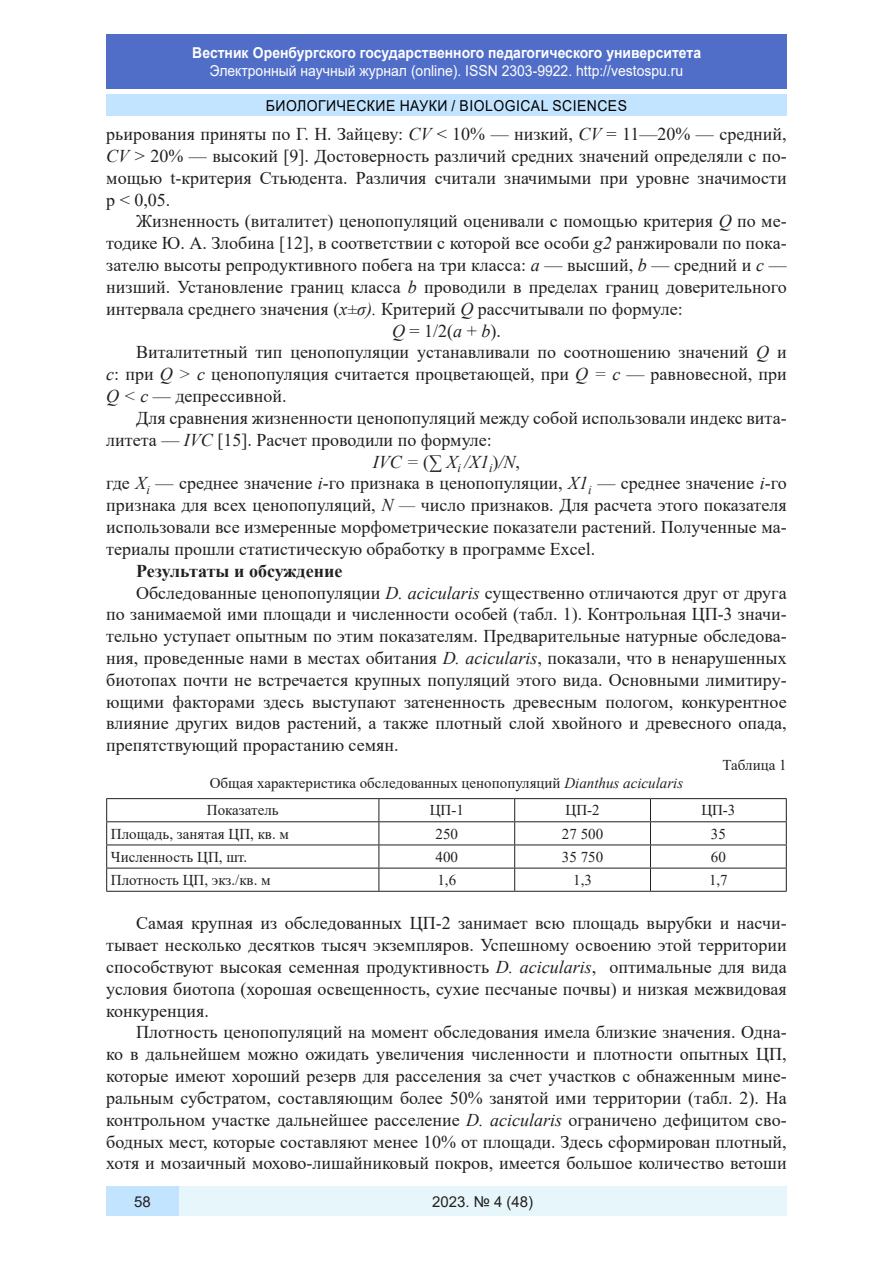
<style>
.page{position:relative;width:893px;height:1263px;background:#fff}
.page>*{position:absolute;margin:0;border:0;box-sizing:border-box;transform-origin:0 0}
.Стиль2{font:18px/21.9px "Times New Roman";color:#231f20;text-align:justify}
.Стиль2-2{font:700 18px "Times New Roman";color:#231f20}
.Стиль2-3{font:italic 18px "Times New Roman";color:#231f20}
.таблица{font:15px "Times New Roman";color:#231f20}
.t1{font:15px "Arial";color:#fff;scale:.93 1}
.t2{font:700 15px "Arial";color:#fff;scale:.93 1}
.t3{font:15px "Arial";letter-spacing:.035em;color:#000;scale:.93 1}
.t4{font:15px "Arial";color:#231f20}
.s1{font-style:italic}
.s2{font-style:normal}
</style>
<div class="page">
<div style="left:106px;top:34px;width:681px;height:55px;background:#506ec8"></div>
<div style="left:106px;top:95px;width:681px;height:21px;background:#c3e4ff"></div>
<div style="left:179px;top:1186px;width:608px;height:30px;background:#e6f6fb"></div>
<div style="left:106px;top:1186px;width:73px;height:30px;background:#c3e4ff"></div>
<hr style="left:106px;top:821px;width:273px;height:1px;background:#231f20">
<hr style="left:379px;top:821px;width:136px;height:1px;background:#231f20">
<hr style="left:515px;top:821px;width:135px;height:1px;background:#231f20">
<hr style="left:650px;top:821px;width:137px;height:1px;background:#231f20">
<hr style="left:106px;top:844px;width:273px;height:1px;background:#231f20">
<hr style="left:379px;top:844px;width:136px;height:1px;background:#231f20">
<hr style="left:515px;top:844px;width:135px;height:1px;background:#231f20">
<hr style="left:650px;top:844px;width:137px;height:1px;background:#231f20">
<hr style="left:106px;top:868px;width:273px;height:1px;background:#231f20">
<hr style="left:379px;top:868px;width:136px;height:1px;background:#231f20">
<hr style="left:515px;top:868px;width:135px;height:1px;background:#231f20">
<hr style="left:650px;top:868px;width:137px;height:1px;background:#231f20">
<svg style="left:379px;top:799px;width:1px;height:92px"></svg>
<svg style="left:514px;top:799px;width:1px;height:92px"></svg>
<svg style="left:650px;top:799px;width:1px;height:92px"></svg>
<hr style="left:106px;top:798px;width:273px;height:1px;background:#231f20">
<hr style="left:379px;top:798px;width:136px;height:1px;background:#231f20">
<hr style="left:515px;top:798px;width:135px;height:1px;background:#231f20">
<hr style="left:650px;top:798px;width:137px;height:1px;background:#231f20">
<svg style="left:106px;top:799px;width:1px;height:92px"></svg>
<svg style="left:786px;top:799px;width:1px;height:92px"></svg>
<hr style="left:106px;top:891px;width:273px;height:1px;background:#231f20">
<hr style="left:379px;top:891px;width:136px;height:1px;background:#231f20">
<hr style="left:515px;top:891px;width:135px;height:1px;background:#231f20">
<hr style="left:650px;top:891px;width:137px;height:1px;background:#231f20">
<p class="t2" style="left:192px;top:42px;width:549px">Вестник Оренбургского государственного педагогического университета</p>
<p class="t1" style="left:210px;top:60px;width:511px">Электронный научный журнал (online). ISSN 2303-9922. http://vestospu.ru</p>
<p class="t3" style="left:266px;top:95px;width:390px">БИОЛОГИЧЕСКИЕ НАУКИ / BIOLOGICAL SCIENCES</p>
<p class="Стиль2" style="left:106px;top:123px;width:682px">рьирования приняты по Г. Н. Зайцеву: <span class="s1">CV</span> &lt; 10% — низкий, <span class="s1">CV</span> = 11—20% — средний, <span class="s1">CV</span> &gt; 20% — высокий [9]. Достоверность различий средних значений определяли с по&shy;мощью t-критерия Стьюдента. Различия считали значимыми при уровне значимости p &lt; 0,05.</p>
<p class="Стиль2" style="left:106px;top:210px;width:682px;text-indent:30px">Жизненность (виталитет) ценопопуляций оценивали с помощью критерия <span class="s1">Q</span> по ме&shy;тодике Ю. А. Злобина [12], в соответствии с которой все особи <span class="s1">g2</span> ранжировали по пока&shy;зателю высоты репродуктивного побега на три класса: <span class="s1">а</span> — высший, <span class="s1">b</span> — средний и <span class="s1">с</span> — низший. Установление границ класса <span class="s1">b</span> проводили в пределах границ доверительного интервала среднего значения (<span class="s1">х±σ).</span> Критерий <span class="s1">Q</span> рассчитывали по формуле:</p>
<p class="Стиль2" style="left:392px;top:319px;width:110px"><span class="s1">Q</span> = 1/2(<span class="s1">a</span> + <span class="s1">b</span>).</p>
<p class="Стиль2" style="left:106px;top:341px;width:682px;text-indent:30px">Виталитетный тип ценопопуляции устанавливали по соотношению значений <span class="s1">Q</span> и <span class="s1">с</span>: при <span class="s1">Q &gt; с</span> ценопопуляция считается процветающей, при <span class="s1">Q = c</span> — равновесной, при <span class="s1">Q &lt; c</span> — депрессивной.</p>
<p class="Стиль2" style="left:106px;top:406px;width:682px;text-indent:30px">Для сравнения жизненности ценопопуляций между собой использовали индекс вита&shy;литета — <span class="s1">IVC</span> [15]. Расчет проводили по формуле:</p>
<p class="Стиль2-3" style="left:373px;top:449px;width:149px">IVC = <span class="s2">(</span>∑ X<sub>i</sub> /X1<sub>i</sub><span class="s2">)</span>/N<span class="s2">,</span></p>
<p class="Стиль2" style="left:106px;top:472px;width:682px">где <span class="s1">X</span><sub>i</sub> — среднее значение <span class="s1">i-</span>го признака в ценопопуляции, <span class="s1">X1</span><sub>i</sub> — среднее значение <span class="s1">i</span>-го признака для всех ценопопуляций, <span class="s1">N —</span> число признаков. Для расчета этого показателя использовали все измеренные морфометрические показатели растений. Полученные ма&shy;териалы прошли статистическую обработку в программе Excel.</p>
<p class="Стиль2-2" style="left:136px;top:558px;width:208px">Результаты и обсуждение</p>
<p class="Стиль2" style="left:106px;top:581px;width:682px;text-indent:30px">Обследованные ценопопуляции <span class="s1">D. acicularis</span> существенно отличаются друг от друга по занимаемой ими площади и численности особей (табл. 1). Контрольная ЦП-3 значи&shy;тельно уступает опытным по этим показателям. Предварительные натурные обследова&shy;ния, проведенные нами в местах обитания <span class="s1">D. acicularis</span>, показали, что в ненарушенных биотопах почти не встречается крупных популяций этого вида. Основными лимитиру&shy;ющими факторами здесь выступают затененность древесным пологом, конкурентное влияние других видов растений, а также плотный слой хвойного и древесного опада, препятствующий прорастанию семян.</p>
<p class="таблица" style="left:722px;top:754px;width:66px">Таблица 1</p>
<p class="таблица" style="left:210px;top:772px;width:475px">Общая характеристика обследованных ценопопуляций <span class="s1">Dianthus аcicularis</span></p>
<p class="таблица" style="left:207px;top:800px;width:73px">Показатель</p>
<p class="таблица" style="left:430px;top:800px;width:36px">ЦП-1</p>
<p class="таблица" style="left:565px;top:800px;width:36px">ЦП-2</p>
<p class="таблица" style="left:701px;top:800px;width:36px">ЦП-3</p>
<p class="таблица" style="left:111px;top:823px;width:180px">Площадь, занятая ЦП, кв. м</p>
<p class="таблица" style="left:436px;top:823px;width:24px">250</p>
<p class="таблица" style="left:562px;top:823px;width:43px">27 500</p>
<p class="таблица" style="left:711px;top:823px;width:16px">35</p>
<p class="таблица" style="left:111px;top:846px;width:138px">Численность ЦП, шт.</p>
<p class="таблица" style="left:436px;top:846px;width:24px">400</p>
<p class="таблица" style="left:562px;top:846px;width:43px">35 750</p>
<p class="таблица" style="left:711px;top:846px;width:16px">60</p>
<p class="таблица" style="left:111px;top:869px;width:161px">Плотность ЦП, экз./кв. м</p>
<p class="таблица" style="left:437px;top:869px;width:20px">1,6</p>
<p class="таблица" style="left:573px;top:869px;width:20px">1,3</p>
<p class="таблица" style="left:709px;top:869px;width:20px">1,7</p>
<p class="Стиль2" style="left:106px;top:912px;width:682px;text-indent:30px">Самая крупная из обследованных ЦП-2 занимает всю площадь вырубки и насчи&shy;тывает несколько десятков тысяч экземпляров. Успешному освоению этой территории способствуют высокая семенная продуктивность <span class="s1">D. аcicularis</span>, оптимальные для вида условия биотопа (хорошая освещенность, сухие песчаные почвы) и низкая межвидовая конкуренция.</p>
<p class="Стиль2" style="left:106px;top:1021px;width:682px;text-indent:30px">Плотность ценопопуляций на момент обследования имела близкие значения. Одна&shy;ко в дальнейшем можно ожидать увеличения численности и плотности опытных ЦП, которые имеют хороший резерв для расселения за счет участков с обнаженным мине&shy;ральным субстратом, составляющим более 50% занятой ими территории (табл. 2). На контрольном участке дальнейшее расселение <span class="s1">D. аcicularis</span> ограничено дефицитом сво&shy;бодных мест, которые составляют менее 10% от площади. Здесь сформирован плотный, хотя и мозаичный мохово-лишайниковый покров, имеется большое количество ветоши</p>
<p class="t4" style="left:134px;top:1191px;width:18px">58</p>
<p class="t4" style="left:432px;top:1192px;width:103px">2023. № 4 (48)</p>
</div>
